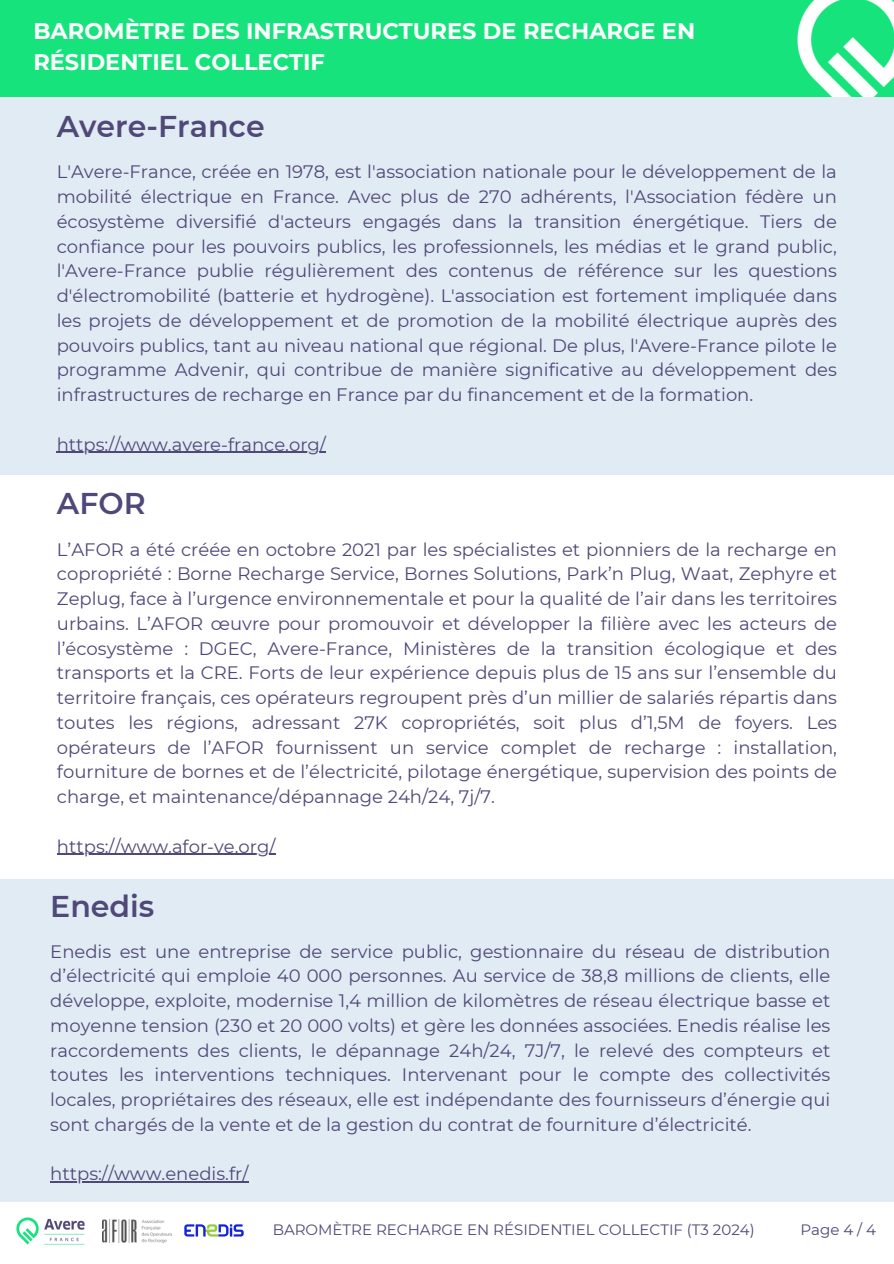
<style>
.page{position:relative;width:894px;height:1264px;background:#fff}
.page>*{position:absolute;margin:0;border:0;box-sizing:border-box;transform-origin:0 0}
.t1{font:600 30px "Montserrat";color:#4f4878}
.t2{font:700 22.5px/30.3px "Montserrat";color:#fff}
.t3{font:18px/24.8px "Montserrat";color:#4f4878;text-align:justify}
.t4{font:15px "Montserrat";color:#4f4878}
</style>
<div class="page">
<div style="left:0;top:0;width:893px;height:97px;background:#17e37c"></div>
<img style="left:797px;top:0;width:96px;height:97px">
<div style="left:0;top:97px;width:893px;height:377px;background:#e1ebf4"></div>
<div style="left:0;top:879px;width:893px;height:322px;background:#e1ebf4"></div>
<hr style="left:50px;top:1181px;width:198px;height:1px;background:#4f4878">
<hr style="left:57px;top:853px;width:218px;height:1px;background:#4f4878">
<hr style="left:57px;top:452px;width:269px;height:1px;background:#4f4878">
<img style="left:103px;top:1219px;width:68px;height:23px">
<img style="left:16px;top:1217px;width:69px;height:28px">
<img style="left:185px;top:1224px;width:58px;height:12px">
<p class="t2" style="left:33px;top:16px;width:663px">BAROMÈTRE DES INFRASTRUCTURES DE RECHARGE EN<br>RÉSIDENTIEL COLLECTIF</p>
<p class="t1" style="left:57px;top:108px;width:209px">Avere-France</p>
<h4 class="t3" style="left:57px;top:159px;width:781px">L'Avere-France, créée en 1978, est l'association nationale pour le développement de la mobilité électrique en France. Avec plus de 270 adhérents, l'Association fédère un écosystème diversifié d'acteurs engagés dans la transition énergétique. Tiers de confiance pour les pouvoirs publics, les professionnels, les médias et le grand public, l'Avere-France publie régulièrement des contenus de référence sur les questions d'électromobilité (batterie et hydrogène). L'association est fortement impliquée dans les projets de développement et de promotion de la mobilité électrique auprès des pouvoirs publics, tant au niveau national que régional. De plus, l'Avere-France pilote le programme Advenir, qui contribue de manière significative au développement des infrastructures de recharge en France par du financement et de la formation.</h4>
<h4 class="t3" style="left:57px;top:432px;width:271px">https://www.avere-france.org/</h4>
<h2 class="t1" style="left:57px;top:485px;width:90px">AFOR</h2>
<h4 class="t3" style="left:57px;top:536px;width:781px">L’AFOR a été créée en octobre 2021 par les spécialistes et pionniers de la recharge en copropriété : Borne Recharge Service, Bornes Solutions, Park’n Plug, Waat, Zephyre et Zeplug, face à l’urgence environnementale et pour la qualité de l’air dans les territoires urbains. L’AFOR œuvre pour promouvoir et développer la filière avec les acteurs de l’écosystème : DGEC, Avere-France, Ministères de la transition écologique et des transports et la CRE. Forts de leur expérience depuis plus de 15 ans sur l’ensemble du territoire français, ces opérateurs regroupent près d’un millier de salariés répartis dans toutes les régions, adressant 27K copropriétés, soit plus d’1,5M de foyers. Les opérateurs de l’AFOR fournissent un service complet de recharge : installation, fourniture de bornes et de l’électricité, pilotage énergétique, supervision des points de charge, et maintenance/dépannage 24h/24, 7j/7.</h4>
<h4 class="t3" style="left:57px;top:833px;width:220px">https://www.afor-ve.org/</h4>
<h1 class="t1" style="left:50px;top:887px;width:106px">Enedis</h1>
<h4 class="t3" style="left:50px;top:938px;width:781px">Enedis est une entreprise de service public, gestionnaire du réseau de distribution d’électricité qui emploie 40 000 personnes. Au service de 38,8 millions de clients, elle développe, exploite, modernise 1,4 million de kilomètres de réseau électrique basse et moyenne tension (230 et 20 000 volts) et gère les données associées. Enedis réalise les raccordements des clients, le dépannage 24h/24, 7J/7, le relevé des compteurs et toutes les interventions techniques. Intervenant pour le compte des collectivités locales, propriétaires des réseaux, elle est indépendante des fournisseurs d’énergie qui sont chargés de la vente et de la gestion du contrat de fourniture d’électricité.</h4>
<h4 class="t3" style="left:50px;top:1161px;width:199px">https://www.enedis.fr/</h4>
<h3 class="t4" style="left:273px;top:1220px;width:483px">BAROMÈTRE RECHARGE EN RÉSIDENTIEL COLLECTIF (T3 2024)</h3>
<h2 class="t4" style="left:800px;top:1220px;width:77px">Page 4 / 4</h2>
</div>
